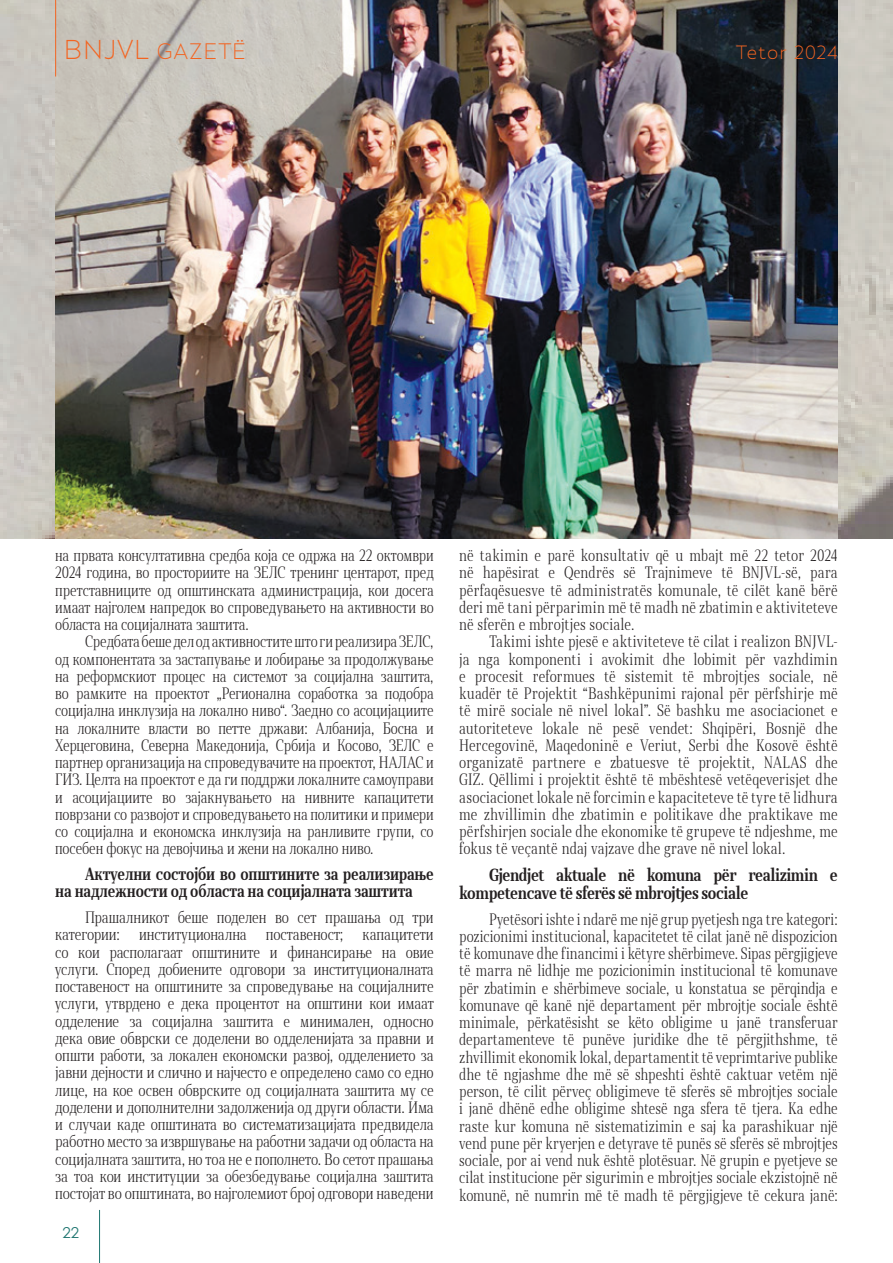
<style>
.page{position:relative;width:893px;height:1263px;background:#fff}
.page>*{position:absolute;margin:0;border:0;box-sizing:border-box;transform-origin:0 0}
.t1{font:300 21px "Skola Sans";letter-spacing:.025em;color:#f36421}
.t2{font:300 18px "Skola Sans";letter-spacing:.03em;color:#f36421}
.podnaslov{font:700 16.5px/17.2px "Skola Serif Cn";letter-spacing:-.01em;color:#231f20}
.tekst_2_ok{font:300 15.45px/17.2px "Skola Serif Cn";color:#231f20;text-align:justify}
.t3{font:15px "Century Gothic";color:#1f7570}
.s1{font-size:25.5px}
</style>
<div class="page">
<hr style="left:99px;top:1210px;width:1px;height:53px;background:#1f7570">
<img style="left:0;top:0;width:893px;height:539px">
<img style="left:55px;top:0;width:783px;height:539px">
<hr style="left:55px;top:0;width:1px;height:77px;background:#f36421">
<h1 class="t1" style="left:64px;top:39px;width:184px"><span class="s1">BNJVL</span> GAZETË</h1>
<p class="t2" style="left:736px;top:42px;width:103px">Tetor 2024</p>
<p class="tekst_2_ok" style="left:55px;top:547px;width:380px">на првата консултативна средба која се одржа на 22 октомври 2024 година, во просториите на ЗЕЛС тренинг центарот, пред претставниците од општинската администрација, кои досега имаат најголем напредок во спроведувањето на активности во областа на социјалната заштита.</p>
<p class="tekst_2_ok" style="left:55px;top:633px;width:380px;text-indent:30px">Средбата беше дел од активностите што ги реализира ЗЕЛС, од компонентата за застапување и лобирање за продолжување на реформскиот процес на системот за социјална заштита, во рамките на проектот „Регионална соработка за подобра социјална инклузија на локално ниво“. Заедно со асоцијациите на локалните власти во петте држави: Албанија, Босна и Херцеговина, Северна Македонија, Србија и Косово, ЗЕЛС е партнер организација на спроведувачите на проектот, НАЛАС и ГИЗ. Целта на проектот е да ги поддржи локалните самоуправи и асоцијациите во зајакнувањето на нивните капацитети поврзани со развојот и спроведувањето на политики и примери со социјална и економска инклузија на ранливите групи, со посебен фокус на девојчиња и жени на локално ниво.</p>
<p class="podnaslov" style="left:55px;top:865px;width:380px;text-indent:30px">Актуелни состојби во општините за реализирање на надлежности од областа на социјалната заштита</p>
<p class="tekst_2_ok" style="left:55px;top:909px;width:380px;text-indent:30px">Прашалникот беше поделен во сет прашања од три категории: институционална поставеност; капацитети со кои располагаат општините и финансирање на овие услуги. Според добиените одговори за институционалната поставеност на општините за спроведување на социјалните услуги, утврдено е дека процентот на општини кои имаат одделение за социјална заштита е минимален, односно дека овие обврски се доделени во одделенијата за правни и општи работи, за локален економски развој, одделението за јавни дејности и слично и најчесто е определено само со едно лице, на кое освен обврските од социјалната заштита му се доделени и дополнителни задолженија од други области. Има и случаи каде општината во систематизацијата предвидела работно место за извршување на работни задачи од областа на социјалната заштита, но тоа не е пополнето. Во сетот прашања за тоа кои институции за обезбедување социјална заштита постојат во општината, во најголемиот број одговори наведени</p>
<p class="t3" style="left:63px;top:1222px;width:18px">22</p>
<p class="tekst_2_ok" style="left:459px;top:547px;width:380px">në takimin e parë konsultativ që u mbajt më 22 tetor 2024 në hapësirat e Qendrës së Trajnimeve të BNJVL-së, para përfaqësuesve të administratës komunale, të cilët kanë bërë deri më tani përparimin më të madh në zbatimin e aktiviteteve në sferën e mbrojtjes sociale.</p>
<p class="tekst_2_ok" style="left:459px;top:633px;width:380px;text-indent:30px">Takimi ishte pjesë e aktiviteteve të cilat i realizon BNJVL&shy;ja nga komponenti i avokimit dhe lobimit për vazhdimin e procesit reformues të sistemit të mbrojtjes sociale, në kuadër të Projektit “Bashkëpunimi rajonal për përfshirje më të mirë sociale në nivel lokal”. Së bashku me asociacionet e autoriteteve lokale në pesë vendet: Shqipëri, Bosnjë dhe Hercegovinë, Maqedoninë e Veriut, Serbi dhe Kosovë është organizatë partnere e zbatuesve të projektit, NALAS dhe GIZ. Qëllimi i projektit është të mbështesë vetëqeverisjet dhe asociacionet lokale në forcimin e kapaciteteve të tyre të lidhura me zhvillimin dhe zbatimin e politikave dhe praktikave me përfshirjen sociale dhe ekonomike të grupeve të ndjeshme, me fokus të veçantë ndaj vajzave dhe grave në nivel lokal.</p>
<p class="podnaslov" style="left:459px;top:866px;width:380px;line-height:18px;text-indent:30px">Gjendjet aktuale në komuna për realizimin e kompetencave të sferës së mbrojtjes sociale</p>
<p class="tekst_2_ok" style="left:459px;top:910px;width:380px;text-indent:30px">Pyetësori ishte i ndarë me një grup pyetjesh nga tre kategori: pozicionimi institucional, kapacitetet të cilat janë në dispozicion të komunave dhe financimi i këtyre shërbimeve. Sipas përgjigjeve të marra në lidhje me pozicionimin institucional të komunave për zbatimin e shërbimeve sociale, u konstatua se përqindja e komunave që kanë një departament për mbrojtje sociale është minimale, përkatësisht se këto obligime u janë transferuar departamenteve të punëve juridike dhe të përgjithshme, të zhvillimit ekonomik lokal, departamentit të veprimtarive publike dhe të ngjashme dhe më së shpeshti është caktuar vetëm një person, të cilit përveç obligimeve të sferës së mbrojtjes sociale i janë dhënë edhe obligime shtesë nga sfera të tjera. Ka edhe raste kur komuna në sistematizimin e saj ka parashikuar një vend pune për kryerjen e detyrave të punës së sferës së mbrojtjes sociale, por ai vend nuk është plotësuar. Në grupin e pyetjeve se cilat institucione për sigurimin e mbrojtjes sociale ekzistojnë në komunë, në numrin më të madh të përgjigjeve të cekura janë:</p>
</div>
